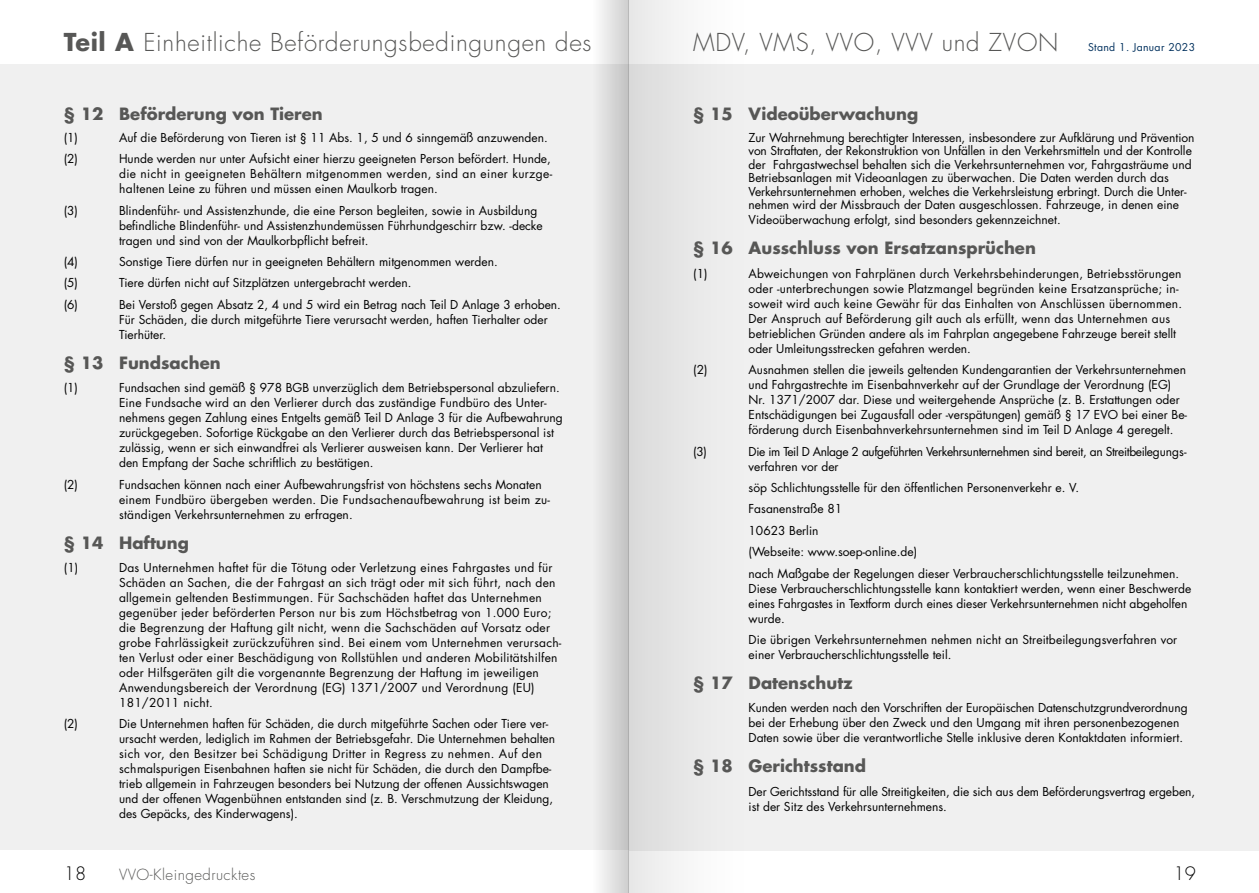
<style>
.page{position:relative;width:1259px;height:893px;background:#fff}
.page>*{position:absolute;margin:0;border:0;box-sizing:border-box;transform-origin:0 0}
.t1{font:300 24px "Futura Std";letter-spacing:.03em;color:#575756}
.t2{font:300 18px "Futura Std";color:#000}
.t3{font:700 16.5px "Futura Std";color:#575756}
.t4{font:300 15px "Futura Std";letter-spacing:.03em;color:#575756}
.t5{font:12px/15px "Futura Std";color:#000}
.t6{font:12px/15px "Futura Std";letter-spacing:.02em;color:#000}
.t7{font:12px/15px "Futura Std";letter-spacing:-.03em;color:#000}
.t8{font:10.5px "Futura Std";letter-spacing:.03em;color:#00305d}
.s1{font-weight:700}
</style>
<div class="page">
<div style="left:0;top:64px;width:629px;height:786px;background:#f0f0f0"></div>
<div style="left:629px;top:64px;width:630px;height:786px;background:#f0f0f0"></div>
<svg style="left:628px;top:0;width:197px;height:893px"></svg>
<svg style="left:600px;top:0;width:28px;height:893px"></svg>
<h1 class="t1" style="left:64px;top:28px;width:529px"><span class="s1">Teil A</span> Einheitliche Beförderungsbedingungen des</h1>
<h1 class="t1" style="left:693px;top:28px;width:367px">MDV, VMS, VVO, VVV und ZVON</h1>
<p class="t8" style="left:1088px;top:40px;width:109px">Stand 1. Januar 2023</p>
<h3 class="t3" style="left:64px;top:103px;width:260px">§ 12 Beförderung von Tieren</h3>
<p class="t5" style="left:64px;top:130px;width:16px">(1)</p>
<p class="t5" style="left:119px;top:130px;width:430px">Auf die Beförderung von Tieren ist § 11 Abs. 1, 5 und 6 sinngemäß anzuwenden.</p>
<p class="t5" style="left:64px;top:152px;width:16px">(2)</p>
<p class="t5" style="left:119px;top:152px;width:435px">Hunde werden nur unter Aufsicht einer hierzu geeigneten Person befördert. Hunde, die nicht in geeigneten Behältern mitgenommen werden, sind an einer kurzge&shy;haltenen Leine zu führen und müssen einen Maulkorb tragen.</p>
<p class="t5" style="left:64px;top:203px;width:16px">(3)</p>
<p class="t5" style="left:119px;top:203px;width:425px">Blindenführ- und Assistenzhunde, die eine Person begleiten, sowie in Ausbildung befindliche Blindenführ- und Assistenzhundemüssen Führhundgeschirr bzw. -decke tragen und sind von der Maulkorbpflicht befreit.</p>
<p class="t5" style="left:64px;top:254px;width:16px">(4)</p>
<p class="t5" style="left:119px;top:254px;width:380px">Sonstige Tiere dürfen nur in geeigneten Behältern mitgenommen werden.</p>
<p class="t5" style="left:64px;top:276px;width:16px">(5)</p>
<p class="t5" style="left:119px;top:276px;width:294px">Tiere dürfen nicht auf Sitzplätzen untergebracht werden.</p>
<p class="t5" style="left:64px;top:297px;width:16px">(6)</p>
<p class="t5" style="left:119px;top:297px;width:443px">Bei Verstoß gegen Absatz 2, 4 und 5 wird ein Betrag nach Teil D Anlage 3 erhoben.<br>Für Schäden, die durch mitgeführte Tiere verursacht werden, haften Tierhalter oder<br>Tierhüter.</p>
<h3 class="t3" style="left:64px;top:352px;width:158px">§ 13 Fundsachen</h3>
<p class="t5" style="left:64px;top:380px;width:16px">(1)</p>
<p class="t5" style="left:119px;top:380px;width:445px">Fundsachen sind gemäß § 978 BGB unverzüglich dem Betriebspersonal abzuliefern.<br>Eine Fundsache wird an den Verlierer durch das zuständige Fundbüro des Unter&shy;nehmens gegen Zahlung eines Entgelts gemäß Teil D Anlage 3 für die Aufbewahrung zurückgegeben. Sofortige Rückgabe an den Verlierer durch das Betriebspersonal ist zulässig, wenn er sich einwandfrei als Verlierer ausweisen kann. Der Verlierer hat den Empfang der Sache schriftlich zu bestätigen.</p>
<p class="t5" style="left:64px;top:477px;width:16px">(2)</p>
<p class="t5" style="left:119px;top:477px;width:432px">Fundsachen können nach einer Aufbewahrungsfrist von höchstens sechs Monaten einem Fundbüro übergeben werden. Die Fundsachenaufbewahrung ist beim zu&shy;ständigen Verkehrsunternehmen zu erfragen.</p>
<h3 class="t3" style="left:64px;top:531px;width:127px">§ 14 Haftung</h3>
<p class="t5" style="left:64px;top:560px;width:16px">(1)</p>
<p class="t6" style="left:119px;top:560px;width:444px">Das Unternehmen haftet für die Tötung oder Verletzung eines Fahrgastes und für Schäden an Sachen, die der Fahrgast an sich trägt oder mit sich führt, nach den allgemein geltenden Bestimmungen. Für Sachschäden haftet das Unternehmen gegenüber jeder beförderten Person nur bis zum Höchstbetrag von 1.000 Euro; die Begrenzung der Haftung gilt nicht, wenn die Sachschäden auf Vorsatz oder grobe Fahrlässigkeit zurückzuführen sind. Bei einem vom Unternehmen verursach&shy;ten Verlust oder einer Beschädigung von Rollstühlen und anderen Mobilitätshilfen oder Hilfsgeräten gilt die vorgenannte Begrenzung der Haftung im jeweiligen Anwendungsbereich der Verordnung (EG) 1371/2007 und Verordnung (EU)<br>181/2011 nicht.</p>
<p class="t5" style="left:64px;top:717px;width:16px">(2)</p>
<p class="t5" style="left:119px;top:717px;width:437px">Die Unternehmen haften für Schäden, die durch mitgeführte Sachen oder Tiere ver&shy;ursacht werden, lediglich im Rahmen der Betriebsgefahr. Die Unternehmen behalten sich vor, den Besitzer bei Schädigung Dritter in Regress zu nehmen. Auf den schmalspurigen Eisenbahnen haften sie nicht für Schäden, die durch den Dampfbe&shy;trieb allgemein in Fahrzeugen besonders bei Nutzung der offenen Aussichtswagen und der offenen Wagenbühnen entstanden sind (z. B. Verschmutzung der Kleidung, des Gepäcks, des Kinderwagens).</p>
<h3 class="t3" style="left:693px;top:103px;width:226px">§ 15 Videoüberwachung</h3>
<p class="t5" style="left:748px;top:131px;width:447px;line-height:13.5px">Zur Wahrnehmung berechtigter Interessen, insbesondere zur Aufklärung und Prävention von Straftaten, der Rekonstruktion von Unfällen in den Verkehrsmitteln und der Kontrolle der Fahrgastwechsel behalten sich die Verkehrsunternehmen vor, Fahrgasträume und Betriebsanlagen mit Videoanlagen zu überwachen. Die Daten werden durch das Verkehrsunternehmen erhoben, welches die Verkehrsleistung erbringt. Durch die Unter&shy;nehmen wird der Missbrauch der Daten ausgeschlossen. Fahrzeuge, in denen eine</p>
<p class="t5" style="left:748px;top:213px;width:314px">Videoüberwachung erfolgt, sind besonders gekennzeichnet.</p>
<h3 class="t3" style="left:693px;top:237px;width:344px">§ 16 Ausschluss von Ersatzansprüchen</h3>
<p class="t5" style="left:693px;top:266px;width:16px">(1)</p>
<p class="t5" style="left:748px;top:266px;width:435px">Abweichungen von Fahrplänen durch Verkehrsbehinderungen, Betriebsstörungen oder -unterbrechungen sowie Platzmangel begründen keine Ersatzansprüche; in&shy;soweit wird auch keine Gewähr für das Einhalten von Anschlüssen übernommen.<br>Der Anspruch auf Beförderung gilt auch als erfüllt, wenn das Unternehmen aus betrieblichen Gründen andere als im Fahrplan angegebene Fahrzeuge bereit stellt oder Umleitungsstrecken gefahren werden.</p>
<p class="t5" style="left:693px;top:362px;width:16px">(2)</p>
<p class="t5" style="left:748px;top:362px;width:440px">Ausnahmen stellen die jeweils geltenden Kundengarantien der Verkehrsunternehmen und Fahrgastrechte im Eisenbahnverkehr auf der Grundlage der Verordnung (EG)<br>Nr. 1371/2007 dar. Diese und weitergehende Ansprüche (z. B. Erstattungen oder Entschädigungen bei Zugausfall oder -verspätungen) gemäß § 17 EVO bei einer Be&shy;förderung durch Eisenbahnverkehrsunternehmen sind im Teil D Anlage 4 geregelt.</p>
<p class="t5" style="left:693px;top:444px;width:15px">(3)</p>
<p class="t7" style="left:748px;top:444px;width:439px">Die im Teil D Anlage 2 aufgeführten Verkehrsunternehmen sind bereit, an Streitbeilegungs&shy;verfahren vor der</p>
<p class="t5" style="left:748px;top:477px;width:432px;line-height:21.5px">söp Schlichtungsstelle für den öffentlichen Personenverkehr e. V.<br>Fasanenstraße 81<br>10623 Berlin<br>(Webseite: www.soep-online.de)<br>nach Maßgabe der Regelungen dieser Verbraucherschlichtungsstelle teilzunehmen.</p>
<p class="t5" style="left:748px;top:581px;width:444px">Diese Verbraucherschlichtungsstelle kann kontaktiert werden, wenn einer Beschwerde eines Fahrgastes in Textform durch eines dieser Verkehrsunternehmen nicht abgeholfen wurde.</p>
<p class="t5" style="left:748px;top:632px;width:430px">Die übrigen Verkehrsunternehmen nehmen nicht an Streitbeilegungsverfahren vor einer Verbraucherschlichtungsstelle teil.</p>
<h3 class="t3" style="left:693px;top:672px;width:161px">§ 17 Datenschutz</h3>
<p class="t5" style="left:748px;top:700px;width:440px">Kunden werden nach den Vorschriften der Europäischen Datenschutzgrundverordnung bei der Erhebung über den Zweck und den Umgang mit ihren personenbezogenen<br>Daten sowie über die verantwortliche Stelle inklusive deren Kontaktdaten informiert.</p>
<h3 class="t3" style="left:693px;top:755px;width:174px">§ 18 Gerichtsstand</h3>
<p class="t5" style="left:748px;top:784px;width:448px">Der Gerichtsstand für alle Streitigkeiten, die sich aus dem Beförderungsvertrag ergeben, ist der Sitz des Verkehrsunternehmens.</p>
<h2 class="t2" style="left:64px;top:863px;width:24px">18</h2>
<p class="t4" style="left:119px;top:866px;width:138px">VVO-Kleingedrucktes</p>
<h2 class="t2" style="left:1173px;top:863px;width:24px">19</h2>
</div>
